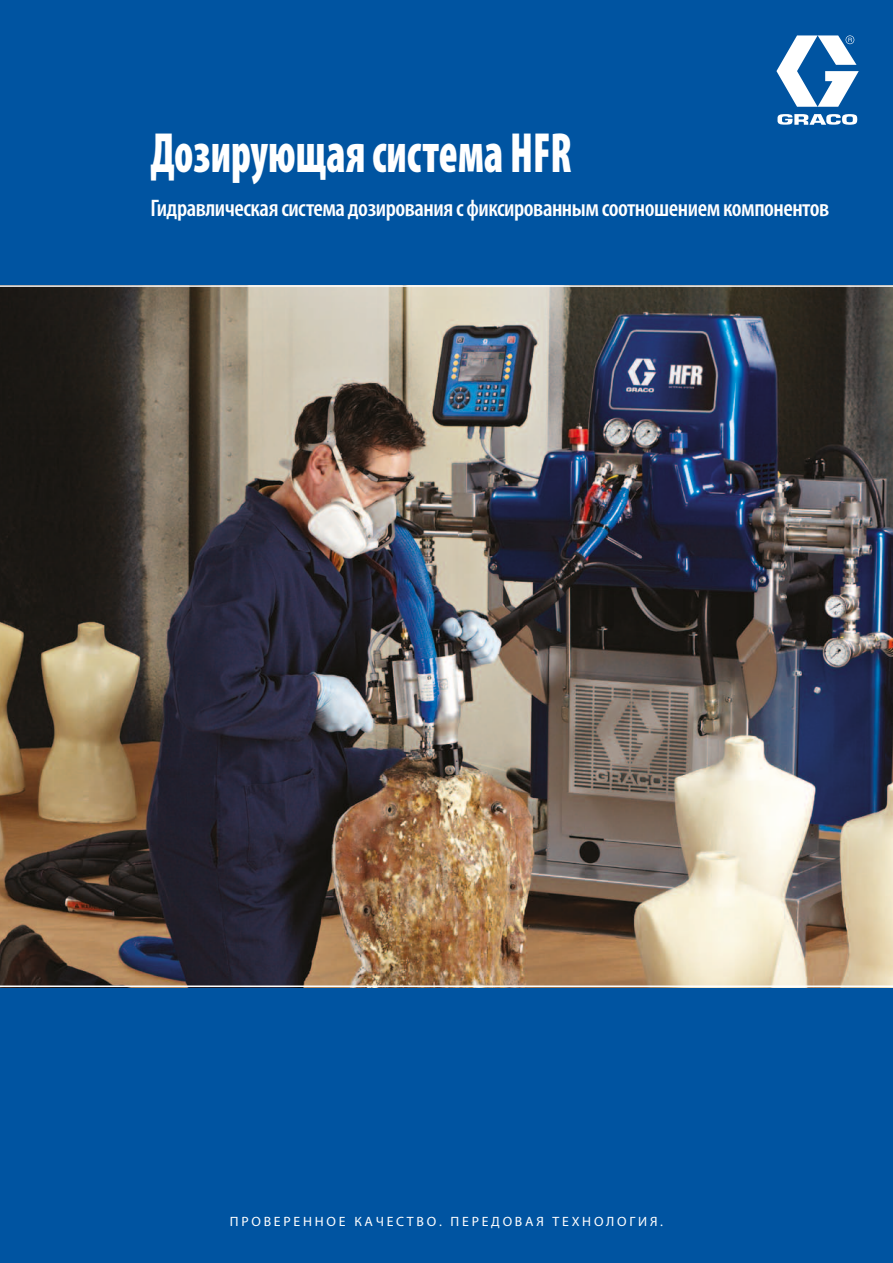
<style>
.page{position:relative;width:893px;height:1263px;background:#0054a1}
.page>*{position:absolute;margin:0;border:0;box-sizing:border-box;transform-origin:0 0}
.t1{font:900 condensed 57px "Myriad Pro";color:#fff;scale:.75 1}
.t2{font:600 condensed 24px "Myriad Pro";letter-spacing:-.02em;color:#fff}
.t3{font:13.5px "Myriad Pro";letter-spacing:.2em;color:#fff}
</style>
<div class="page">
<img style="left:0;top:287px;width:893px;height:698px">
<hr style="left:0;top:285px;width:893px;height:2px;background:#fff">
<hr style="left:0;top:985px;width:893px;height:2px;background:#fff">
<svg style="left:776px;top:35px;width:83px;height:90px"></svg>
<h1 class="t1" style="left:150px;top:121px;width:564px">Дозирующая система HFR</h1>
<p class="t2" style="left:150px;top:195px;width:680px">Гидравлическая система дозирования с фиксированным соотношением компонентов</p>
<p class="t3" style="left:230px;top:1213px;width:435px">ПРОВЕРЕННОЕ КАЧЕСТВО. ПЕРЕДОВАЯ ТЕХНОЛОГИЯ.</p>
</div>
